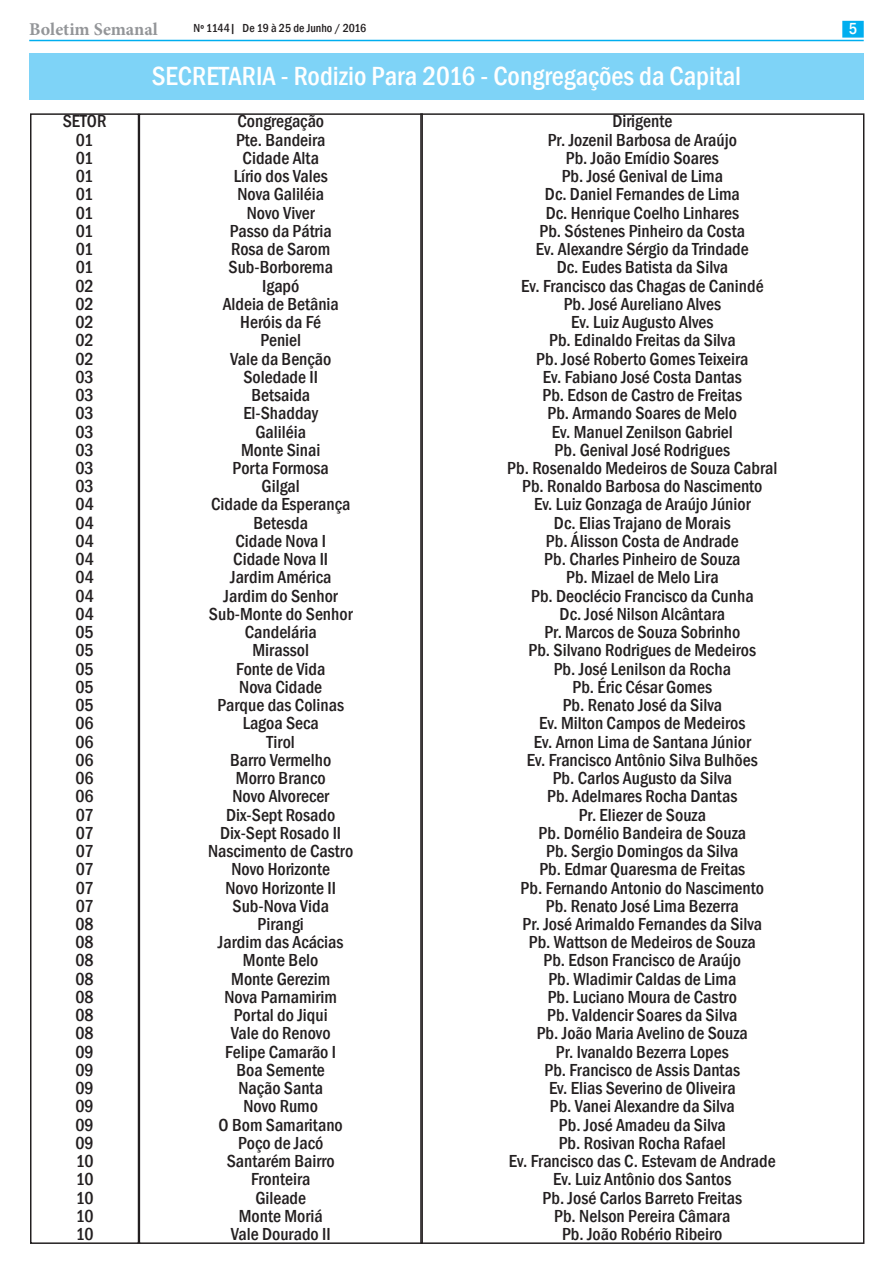
<style>
.page{position:relative;width:893px;height:1263px;background:#fff}
.page>*{position:absolute;margin:0;border:0;box-sizing:border-box;transform-origin:0 0}
.t1{font:500 condensed 27px "Franklin Gothic";color:#fff}
.t2{font:500 condensed 18px/18.3px "Franklin Gothic";color:#231f20;text-align:center}
.t3{font:700 18px "Minion Pro";color:#939598}
.t4{font:500 condensed 16.5px "Franklin Gothic";color:#fff}
.t5{font:500 condensed 12px "Franklin Gothic";color:#231f20}
</style>
<div class="page">
<hr style="left:29px;top:40px;width:835px;height:1px;background:#00aeef">
<div style="left:842px;top:21px;width:22px;height:17px;background:#00aeef;border:2px solid #00aeef"></div>
<div style="left:29px;top:53px;width:835px;height:47px;background:#7ed3f7"></div>
<div style="left:30px;top:113px;width:109px;height:1131px;border:1px solid #231f20"></div>
<p class="t3" style="left:29px;top:16px;width:130px">Boletim Semanal</p>
<p class="t5" style="left:194px;top:20px;width:174px">Nº 1144| De 19 à 25 de Junho / 2016</p>
<p class="t4" style="left:849px;top:18px;width:10px">5</p>
<h1 class="t1" style="left:152px;top:59px;width:591px">SECRETARIA - Rodizio Para 2016 - Congregações da Capital</h1>
<p class="t2" style="left:63px;top:112px;width:45px">SETOR<br>01<br>01<br>01<br>01<br>01<br>01<br>01<br>01<br>02<br>02<br>02<br>02<br>02<br>03<br>03<br>03<br>03<br>03<br>03<br>03<br>04<br>04<br>04<br>04<br>04<br>04<br>04<br>05<br>05<br>05<br>05<br>05<br>06<br>06<br>06<br>06<br>06<br>07<br>07<br>07<br>07<br>07<br>07<br>08<br>08<br>08<br>08<br>08<br>08<br>08<br>09<br>09<br>09<br>09<br>09<br>09<br>10<br>10<br>10<br>10<br>10</p>
<p class="t2" style="left:208px;top:112px;width:147px">Congregação<br>Pte. Bandeira<br>Cidade Alta<br>Lírio dos Vales<br>Nova Galiléia<br>Novo Viver<br>Passo da Pátria<br>Rosa de Sarom<br>Sub-Borborema<br>Igapó<br>Aldeia de Betânia<br>Heróis da Fé<br>Peniel<br>Vale da Benção<br>Soledade II<br>Betsaida<br>El-Shadday<br>Galiléia<br>Monte Sinai<br>Porta Formosa<br>Gilgal<br>Cidade da Esperança<br>Betesda<br>Cidade Nova I<br>Cidade Nova II<br>Jardim América<br>Jardim do Senhor<br>Sub-Monte do Senhor<br>Candelária<br>Mirassol<br>Fonte de Vida<br>Nova Cidade<br>Parque das Colinas<br>Lagoa Seca<br>Tirol<br>Barro Vermelho<br>Morro Branco<br>Novo Alvorecer<br>Dix-Sept Rosado<br>Dix-Sept Rosado II<br>Nascimento de Castro<br>Novo Horizonte<br>Novo Horizonte II<br>Sub-Nova Vida<br>Pirangi<br>Jardim das Acácias<br>Monte Belo<br>Monte Gerezim<br>Nova Parnamirim<br>Portal do Jiqui<br>Vale do Renovo<br>Felipe Camarão I<br>Boa Semente<br>Nação Santa<br>Novo Rumo<br>O Bom Samaritano<br>Poço de Jacó<br>Santarém Bairro<br>Fronteira<br>Gileade<br>Monte Moriá<br>Vale Dourado II</p>
<p class="t2" style="left:507px;top:112px;width:272px">Dirigente<br>Pr. Jozenil Barbosa de Araújo<br>Pb. João Emídio Soares<br>Pb. José Genival de Lima<br>Dc. Daniel Fernandes de Lima<br>Dc. Henrique Coelho Linhares<br>Pb. Sóstenes Pinheiro da Costa<br>Ev. Alexandre Sérgio da Trindade<br>Dc. Eudes Batista da Silva<br>Ev. Francisco das Chagas de Canindé<br>Pb. José Aureliano Alves<br>Ev. Luiz Augusto Alves<br>Pb. Edinaldo Freitas da Silva<br>Pb. José Roberto Gomes Teixeira<br>Ev. Fabiano José Costa Dantas<br>Pb. Edson de Castro de Freitas<br>Pb. Armando Soares de Melo<br>Ev. Manuel Zenilson Gabriel<br>Pb. Genival José Rodrigues<br>Pb. Rosenaldo Medeiros de Souza Cabral<br>Pb. Ronaldo Barbosa do Nascimento<br>Ev. Luiz Gonzaga de Araújo Júnior<br>Dc. Elias Trajano de Morais<br>Pb. Álisson Costa de Andrade<br>Pb. Charles Pinheiro de Souza<br>Pb. Mizael de Melo Lira<br>Pb. Deoclécio Francisco da Cunha<br>Dc. José Nilson Alcântara<br>Pr. Marcos de Souza Sobrinho<br>Pb. Silvano Rodrigues de Medeiros<br>Pb. José Lenilson da Rocha<br>Pb. Éric César Gomes<br>Pb. Renato José da Silva<br>Ev. Milton Campos de Medeiros<br>Ev. Arnon Lima de Santana Júnior<br>Ev. Francisco Antônio Silva Bulhões<br>Pb. Carlos Augusto da Silva<br>Pb. Adelmares Rocha Dantas<br>Pr. Eliezer de Souza<br>Pb. Dornélio Bandeira de Souza<br>Pb. Sergio Domingos da Silva<br>Pb. Edmar Quaresma de Freitas<br>Pb. Fernando Antonio do Nascimento<br>Pb. Renato José Lima Bezerra<br>Pr. José Arimaldo Fernandes da Silva<br>Pb. Wattson de Medeiros de Souza<br>Pb. Edson Francisco de Araújo<br>Pb. Wladimir Caldas de Lima<br>Pb. Luciano Moura de Castro<br>Pb. Valdencir Soares da Silva<br>Pb. João Maria Avelino de Souza<br>Pr. Ivanaldo Bezerra Lopes<br>Pb. Francisco de Assis Dantas<br>Ev. Elias Severino de Oliveira<br>Pb. Vanei Alexandre da Silva<br>Pb. José Amadeu da Silva<br>Pb. Rosivan Rocha Rafael<br>Ev. Francisco das C. Estevam de Andrade<br>Ev. Luiz Antônio dos Santos<br>Pb. José Carlos Barreto Freitas<br>Pb. Nelson Pereira Câmara<br>Pb. João Robério Ribeiro</p>
</div>
